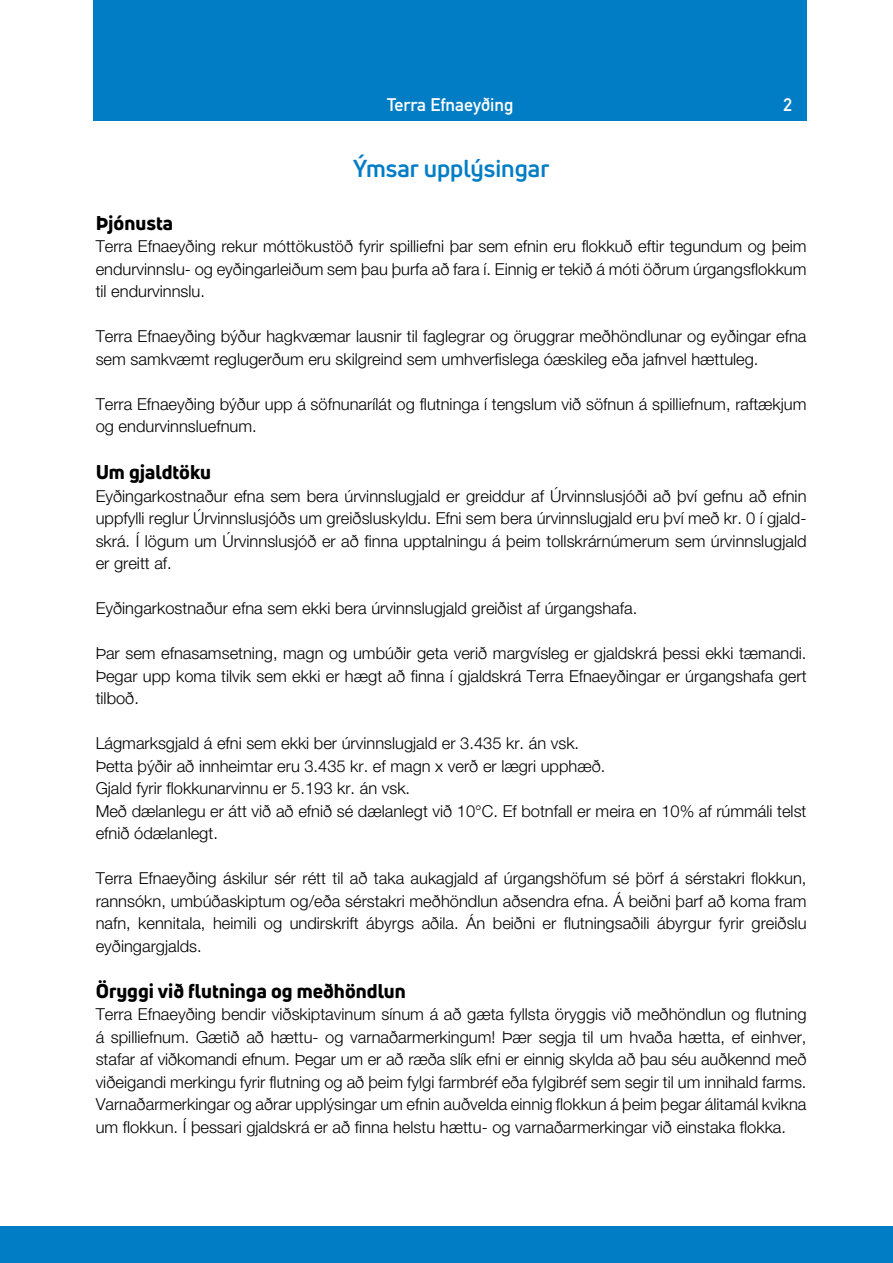
<style>
.page{position:relative;width:893px;height:1263px;background:#fff}
.page>*{position:absolute;margin:0;border:0;box-sizing:border-box;transform-origin:0 0}
.t1{font:700 24px "Uni Neue";color:#007dc5}
.t2{font:800 19.5px "Uni Neue";color:#000}
.t3{font:18px "DIN Mittelschrift";color:#fff}
.t4{font:300 16.5px/22.5px "Helvetica Neue";color:#000;text-align:justify}
</style>
<div class="page">
<div style="left:93px;top:0;width:713px;height:120px;background:#007dc5"></div>
<div style="left:0;top:1226px;width:893px;height:37px;background:#007dc5"></div>
<p class="t3" style="left:387px;top:94px;width:128px">Terra Efnaeyðing</p>
<p class="t3" style="left:783px;top:94px;width:10px">2</p>
<h1 class="t1" style="left:353px;top:154px;width:198px">Ýmsar upplýsingar</h1>
<p class="t2" style="left:96px;top:209px;width:79px">Þjónusta</p>
<p class="t4" style="left:96px;top:235px;width:712px">Terra Efnaeyðing rekur móttökustöð fyrir spilliefni þar sem efnin eru flokkuð eftir tegundum og þeim endurvinnslu- og eyðingarleiðum sem þau þurfa að fara í. Einnig er tekið á móti öðrum úrgangsflokkum til endurvinnslu.</p>
<p class="t4" style="left:96px;top:325px;width:712px">Terra Efnaeyðing býður hagkvæmar lausnir til faglegrar og öruggrar meðhöndlunar og eyðingar efna sem samkvæmt reglugerðum eru skilgreind sem umhverfislega óæskileg eða jafnvel hættuleg.</p>
<p class="t4" style="left:96px;top:392px;width:712px">Terra Efnaeyðing býður upp á söfnunarílát og flutninga í tengslum við söfnun á spilliefnum, raftækjum og endurvinnsluefnum.</p>
<p class="t2" style="left:96px;top:459px;width:117px">Um gjaldtöku</p>
<p class="t4" style="left:96px;top:484px;width:712px">Eyðingarkostnaður efna sem bera úrvinnslugjald er greiddur af Úrvinnslusjóði að því gefnu að efnin uppfylli reglur Úrvinnslusjóðs um greiðsluskyldu. Efni sem bera úrvinnslugjald eru því með kr. 0 í gjald&shy;skrá. Í lögum um Úrvinnslusjóð er að finna upptalningu á þeim tollskrárnúmerum sem úrvinnslugjald er greitt af.</p>
<p class="t4" style="left:96px;top:596px;width:543px">Eyðingarkostnaður efna sem ekki bera úrvinnslugjald greiðist af úrgangshafa.</p>
<p class="t4" style="left:96px;top:641px;width:712px">Þar sem efnasamsetning, magn og umbúðir geta verið margvísleg er gjaldskrá þessi ekki tæmandi.<br>Þegar upp koma tilvik sem ekki er hægt að finna í gjaldskrá Terra Efnaeyðingar er úrgangshafa gert tilboð.</p>
<p class="t4" style="left:96px;top:731px;width:712px;text-align:left">Lágmarksgjald á efni sem ekki ber úrvinnslugjald er 3.435 kr. án vsk.<br>Þetta þýðir að innheimtar eru 3.435 kr. ef magn x verð er lægri upphæð.<br>Gjald fyrir flokkunarvinnu er 5.193 kr. án vsk.<br>Með dælanlegu er átt við að efnið sé dælanlegt við 10°C. Ef botnfall er meira en 10% af rúmmáli telst efnið ódælanlegt.</p>
<p class="t4" style="left:96px;top:867px;width:712px">Terra Efnaeyðing áskilur sér rétt til að taka aukagjald af úrgangshöfum sé þörf á sérstakri flokkun, rannsókn, umbúðaskiptum og/eða sérstakri meðhöndlun aðsendra efna. Á beiðni þarf að koma fram nafn, kennitala, heimili og undirskrift ábyrgs aðila. Án beiðni er flutningsaðili ábyrgur fyrir greiðslu eyðingargjalds.</p>
<p class="t2" style="left:96px;top:977px;width:312px">Öryggi við flutninga og meðhöndlun</p>
<p class="t4" style="left:96px;top:1002px;width:712px">Terra Efnaeyðing bendir viðskiptavinum sínum á að gæta fyllsta öryggis við meðhöndlun og flutning á spilliefnum. Gætið að hættu- og varnaðarmerkingum! Þær segja til um hvaða hætta, ef einhver, stafar af viðkomandi efnum. Þegar um er að ræða slík efni er einnig skylda að þau séu auðkennd með viðeigandi merkingu fyrir flutning og að þeim fylgi farmbréf eða fylgibréf sem segir til um innihald farms.<br>Varnaðarmerkingar og aðrar upplýsingar um efnin auðvelda einnig flokkun á þeim þegar álitamál kvikna um flokkun. Í þessari gjaldskrá er að finna helstu hættu- og varnaðarmerkingar við einstaka flokka.</p>
</div>
